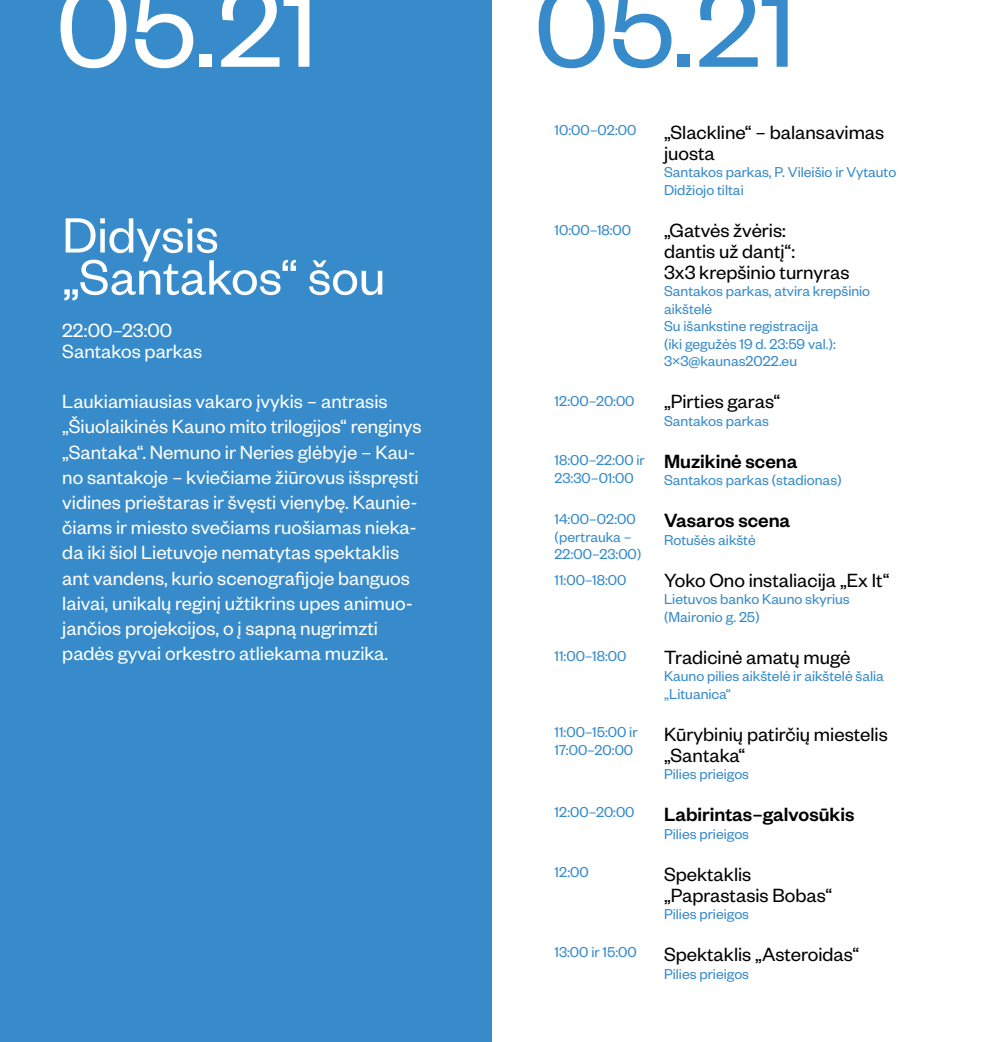
<style>
.page{position:relative;width:983px;height:1042px;background:#fff}
.page>*{position:absolute;margin:0;border:0;box-sizing:border-box;transform-origin:0 0}
.t1{font:126px "Founders Grotesk";color:#fff}
.t2{font:126px "Founders Grotesk";color:#378bca}
.t3{font:54.25px/42px "Founders Grotesk";color:#fff}
.t4{font:21px/25.2px "Founders Grotesk";color:#fff}
.t5{font:21px/21px "Founders Grotesk";color:#000}
.t6{font:500 21px "Founders Grotesk";color:#000}
.t7{font:15.75px/17.5px "Founders Grotesk";color:#378bca}
</style>
<div class="page">
<div style="left:0;top:0;width:491px;height:1042px;background:#378bca"></div>
<h1 class="t1" style="left:56px;top:-51px;width:264px">05.21</h1>
<h1 class="t2" style="left:534px;top:-51px;width:264px">05.21</h1>
<h2 class="t3" style="left:62px;top:211px;width:324px">Didysis „Santakos“ šou</h2>
<h3 class="t4" style="left:62px;top:318px;width:141px;line-height:21px">22:00–23:00<br>Santakos parkas</h3>
<p class="t4" style="left:62px;top:388px;width:360px">Laukiamiausias vakaro įvykis – antrasis „Šiuolaikinės Kauno mito trilogijos“ renginys „Santaka“. Nemuno ir Neries glėbyje – Kau&shy;no santakoje – kviečiame žiūrovus išspręsti vidines prieštaras ir švęsti vienybę. Kaunie&shy;čiams ir miesto svečiams ruošiamas nieka&shy;da iki šiol Lietuvoje nematytas spektaklis ant vandens, kurio scenografijoje banguos laivai, unikalų reginį užtikrins upes animuo&shy;jančios projekcijos, o į sapną nugrimzti padės gyvai orkestro atliekama muzika.</p>
<p class="t7" style="left:554px;top:121px;width:83px">10:00–02:00</p>
<p class="t7" style="left:554px;top:221px;width:78px">10:00–18:00</p>
<p class="t7" style="left:554px;top:391px;width:81px">12:00–20:00</p>
<p class="t7" style="left:554px;top:450px;width:92px">18:00–22:00 ir<br>23:30–01:00</p>
<p class="t7" style="left:554px;top:510px;width:88px">14:00–02:00 (pertrauka –<br>22:00–23:00)</p>
<p class="t7" style="left:554px;top:570px;width:73px">11:00–18:00</p>
<p class="t7" style="left:554px;top:646px;width:73px">11:00–18:00</p>
<p class="t7" style="left:554px;top:722px;width:84px">11:00–15:00 ir<br>17:00–20:00</p>
<p class="t7" style="left:554px;top:802px;width:81px">12:00–20:00</p>
<p class="t7" style="left:554px;top:862px;width:36px">12:00</p>
<p class="t7" style="left:554px;top:942px;width:84px">13:00 ir 15:00</p>
<h3 class="t5" style="left:663px;top:120px;width:222px">„Slackline“ – balansavimas juosta</h3>
<p class="t7" style="left:663px;top:163px;width:234px">Santakos parkas, P. Vileišio ir Vytauto<br>Didžiojo tiltai</p>
<h3 class="t5" style="left:663px;top:218px;width:187px">„Gatvės žvėris:<br>dantis už dantį“:<br>3x3 krepšinio turnyras</h3>
<p class="t7" style="left:663px;top:282px;width:208px">Santakos parkas, atvira krepšinio aikštelė<br>Su išankstine registracija<br>(iki gegužės 19 d. 23:59 val.):<br>3×3@kaunas2022.eu</p>
<h3 class="t5" style="left:663px;top:390px;width:118px">„Pirties garas“</h3>
<p class="t7" style="left:663px;top:411px;width:106px">Santakos parkas</p>
<h3 class="t6" style="left:663px;top:448px;width:135px">Muzikinė scena</h3>
<p class="t7" style="left:663px;top:471px;width:179px">Santakos parkas (stadionas)</p>
<h3 class="t6" style="left:663px;top:507px;width:128px">Vasaros scena</h3>
<p class="t7" style="left:663px;top:530px;width:93px">Rotušės aikštė</p>
<h3 class="t5" style="left:663px;top:568px;width:227px">Yoko Ono instaliacija „Ex It“</h3>
<p class="t7" style="left:663px;top:590px;width:187px">Lietuvos banko Kauno skyrius (Maironio g. 25)</p>
<h3 class="t5" style="left:663px;top:645px;width:188px">Tradicinė amatų mugė</h3>
<p class="t7" style="left:663px;top:667px;width:221px">Kauno pilies aikštelė ir aikštelė šalia „Lituanica“</p>
<h3 class="t5" style="left:663px;top:722px;width:225px">Kūrybinių patirčių miestelis „Santaka“</h3>
<p class="t7" style="left:663px;top:765px;width:87px">Pilies prieigos</p>
<h3 class="t6" style="left:663px;top:801px;width:192px">Labirintas–galvosūkis</h3>
<p class="t7" style="left:663px;top:824px;width:87px">Pilies prieigos</p>
<h3 class="t5" style="left:663px;top:862px;width:170px">Spektaklis „Paprastasis Bobas“</h3>
<p class="t7" style="left:663px;top:905px;width:87px">Pilies prieigos</p>
<h3 class="t5" style="left:663px;top:943px;width:197px">Spektaklis „Asteroidas“</h3>
<p class="t7" style="left:663px;top:964px;width:87px">Pilies prieigos</p>
</div>
